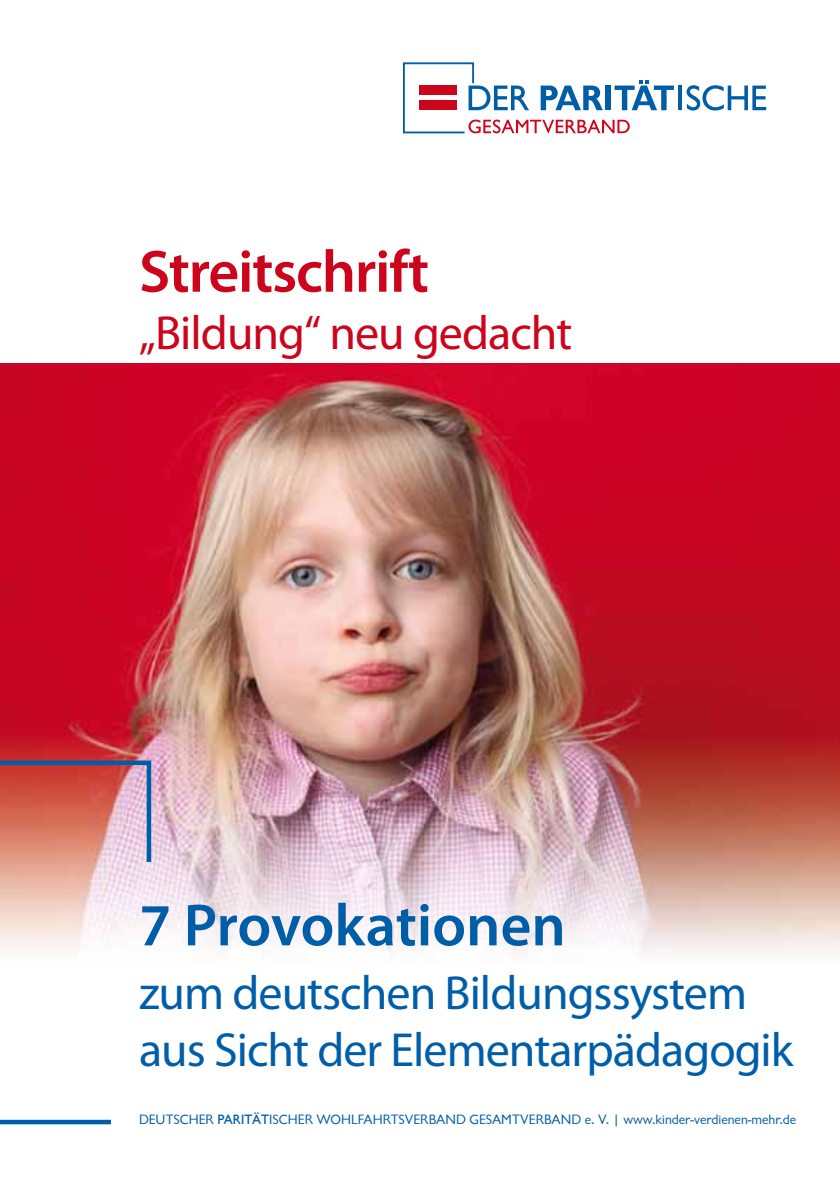
<style>
.page{position:relative;width:840px;height:1191px;background:#fff}
.page>*{position:absolute;margin:0;border:0;box-sizing:border-box;transform-origin:0 0}
.t1{font:600 60px "Myriad Pro";color:#005ea8}
.t2{font:600 60px "Myriad Pro";letter-spacing:-.02em;color:#cc051c}
.t3{font:48px/57.6px "Myriad Pro";letter-spacing:-.02em;color:#005ea8}
.t4{font:48px "Myriad Pro";letter-spacing:-.02em;color:#cc051c}
.t5{font:14px "Chantilly";color:#005ea8}
.s1{font-weight:500}
</style>
<div class="page">
<img style="left:0;top:363px;width:839px;height:593px">
<hr style="left:678px;top:86px;width:3px;height:24px;background:#005ea8">
<svg style="left:686px;top:85px;width:79px;height:25px"></svg>
<svg style="left:403px;top:62px;width:270px;height:71px"></svg>
<svg style="left:0;top:760px;width:151px;height:364px"></svg>
<h1 class="t2" style="left:139px;top:233px;width:291px">Streitschrift</h1>
<h2 class="t4" style="left:139px;top:304px;width:434px">„Bildung“ neu gedacht</h2>
<h1 class="t1" style="left:139px;top:887px;width:428px">7 Provokationen</h1>
<h2 class="t3" style="left:139px;top:963px;width:655px">zum deutschen Bildungssystem aus Sicht der Elementarpädagogik</h2>
<p class="t5" style="left:139px;top:1111px;width:658px">DEUTSCHER <span class="s1">parität</span>ISCHER WOHLFAHRTSVERBAND GESAMTVERBAND E. V. | WWW.KINDER-VERDIENEN-MEHR.DE</p>
</div>
